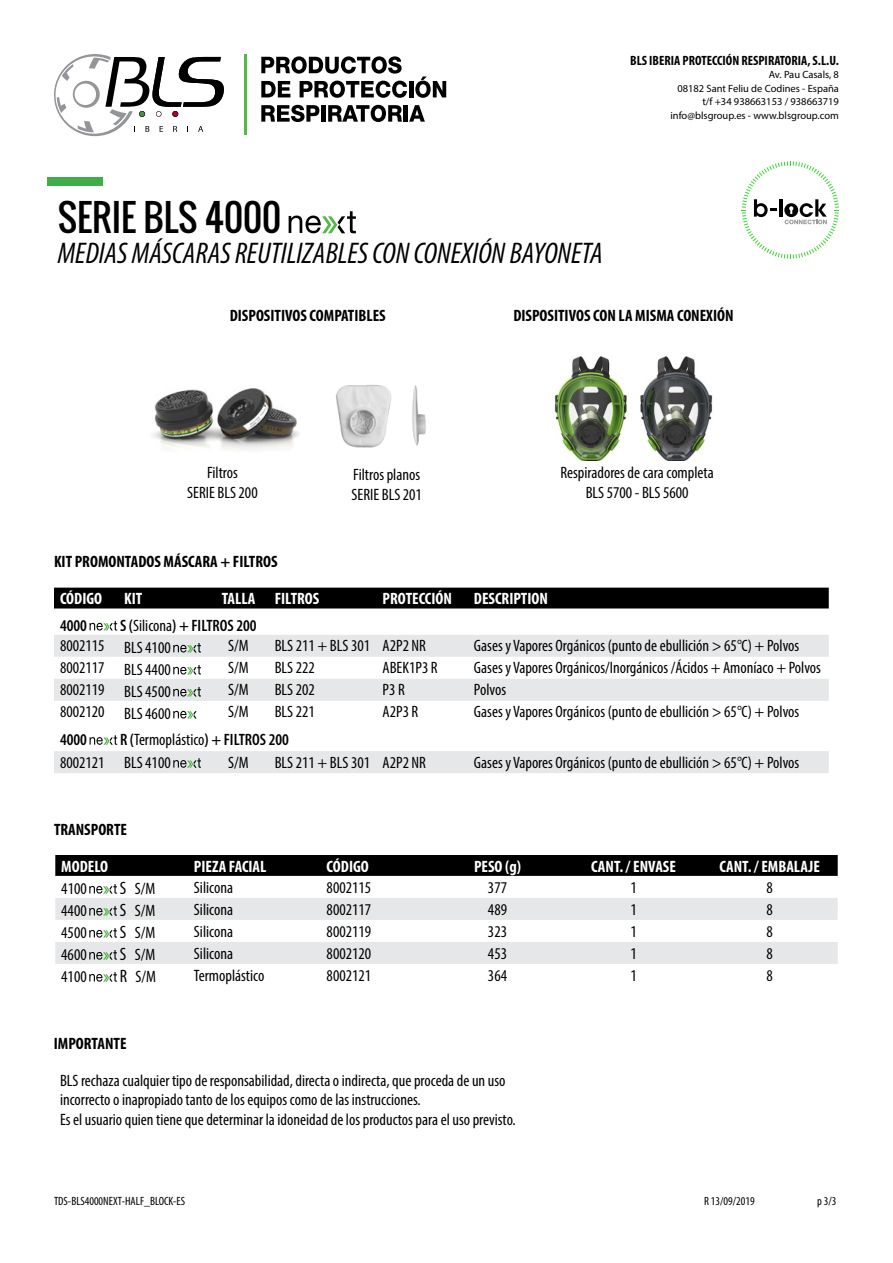
<style>
.page{position:relative;width:893px;height:1263px;background:#fff}
.page>*{position:absolute;margin:0;border:0;box-sizing:border-box;transform-origin:0 0}
.t1{font:36px "Oswald";color:#000}
.t2{font:italic condensed 30px "Myriad Pro";color:#000}
.t3{font:condensed 16.5px/19.8px "Myriad Pro";color:#000}
.t4{font:700 condensed 16.5px "Myriad Pro";color:#000}
.t5{font:700 condensed 16.5px "Myriad Pro";color:#fff}
.t6{font:600 condensed 16.5px "Myriad Pro";color:#000}
.t7{font:700 condensed 13.5px "Myriad Pro";color:#000}
.t8{font:condensed 12px "Myriad Pro";color:#000}
.t9{font:10.5px/13.5px "Myriad Pro";color:#000;text-align:right}
.s1{font-weight:600}
.s2{font-size:18px}
</style>
<div class="page">
<svg style="left:742px;top:161px;width:97px;height:98px"></svg>
<img style="left:153px;top:388px;width:146px;height:63px">
<img style="left:336px;top:385px;width:90px;height:63px">
<img style="left:554px;top:356px;width:159px;height:105px">
<div style="left:47px;top:177px;width:55px;height:9px;background:#41ad49"></div>
<svg style="left:289px;top:211px;width:67px;height:22px"></svg>
<svg style="left:54px;top:54px;width:170px;height:82px"></svg>
<hr style="left:244px;top:54px;width:2px;height:81px;background:#54b948">
<svg style="left:261px;top:56px;width:141px;height:18px"></svg>
<svg style="left:261px;top:81px;width:29px;height:16px"></svg>
<svg style="left:300px;top:81px;width:107px;height:17px"></svg>
<hr style="left:409px;top:81px;width:4px;height:16px;background:#000">
<svg style="left:415px;top:76px;width:31px;height:22px"></svg>
<svg style="left:261px;top:105px;width:58px;height:17px"></svg>
<hr style="left:321px;top:105px;width:4px;height:17px;background:#000">
<svg style="left:328px;top:105px;width:74px;height:17px"></svg>
<hr style="left:404px;top:105px;width:4px;height:17px;background:#000">
<svg style="left:409px;top:105px;width:16px;height:17px"></svg>
<div style="left:54px;top:588px;width:775px;height:20px;background:#000"></div>
<svg style="left:54px;top:635px;width:775px;height:138px"></svg>
<svg style="left:90px;top:621px;width:27px;height:9px"></svg>
<svg style="left:173px;top:643px;width:28px;height:9px"></svg>
<svg style="left:173px;top:665px;width:28px;height:9px"></svg>
<svg style="left:173px;top:687px;width:28px;height:9px"></svg>
<svg style="left:173px;top:711px;width:24px;height:7px"></svg>
<svg style="left:90px;top:735px;width:27px;height:10px"></svg>
<svg style="left:173px;top:758px;width:28px;height:10px"></svg>
<div style="left:55px;top:855px;width:783px;height:21px;background:#000"></div>
<svg style="left:55px;top:898px;width:783px;height:66px;fill:#e6e7e8"></svg>
<svg style="left:89px;top:884px;width:28px;height:10px"></svg>
<svg style="left:89px;top:906px;width:28px;height:10px"></svg>
<svg style="left:89px;top:928px;width:28px;height:10px"></svg>
<svg style="left:89px;top:950px;width:28px;height:10px"></svg>
<svg style="left:89px;top:972px;width:28px;height:10px"></svg>
<p class="t7" style="left:630px;top:52px;width:210px">BLS IBERIA PROTECCIÓN RESPIRATORIA, S.L.U.</p>
<p class="t9" style="left:670px;top:68px;width:170px">Av. Pau Casals, 8<br>08182 Sant Feliu de Codines - España t/f +34 938663153 / 938663719 info@blsgroup.es - www.blsgroup.com</p>
<h1 class="t1" style="left:58px;top:191px;width:225px">SERIE BLS 4000</h1>
<h2 class="t2" style="left:58px;top:235px;width:547px">MEDIAS MÁSCARAS REUTILIZABLES CON CONEXIÓN BAYONETA</h2>
<p class="t4" style="left:230px;top:305px;width:158px">DISPOSITIVOS COMPATIBLES</p>
<p class="t4" style="left:513px;top:305px;width:222px">DISPOSITIVOS CON LA MISMA CONEXIÓN</p>
<p class="t3" style="left:187px;top:462px;width:72px;text-align:center">Filtros<br>SERIE BLS 200</p>
<p class="t3" style="left:560px;top:462px;width:155px;text-align:center">Respiradores de cara completa<br>BLS 5700 - BLS 5600</p>
<p class="t3" style="left:352px;top:465px;width:72px">Filtros planos<br>SERIE BLS 201</p>
<p class="t4" style="left:54px;top:551px;width:225px">KIT PROMONTADOS MÁSCARA + FILTROS</p>
<p class="t5" style="left:60px;top:588px;width:44px">CÓDIGO</p>
<p class="t5" style="left:124px;top:588px;width:20px">KIT</p>
<p class="t5" style="left:222px;top:588px;width:99px">TALLA FILTROS</p>
<p class="t5" style="left:383px;top:588px;width:71px">PROTECCIÓN</p>
<p class="t5" style="left:474px;top:588px;width:76px">DESCRIPTION</p>
<p class="t6" style="left:60px;top:615px;width:28px">4000</p>
<p class="t3" style="left:60px;top:614px;width:198px;line-height:21.5px;text-indent:60px"><span class="s1">S (</span>Silicona<span class="s1">) + FILTROS 200<br></span>8002115 BLS 4100</p>
<p class="t3" style="left:228px;top:636px;width:22px">S/M</p>
<p class="t3" style="left:275px;top:636px;width:153px">BLS 211 + BLS 301 A2P2 NR</p>
<p class="t3" style="left:474px;top:636px;width:327px">Gases y Vapores Orgánicos (punto de ebullición &gt; 65°C) + Polvos</p>
<p class="t3" style="left:60px;top:658px;width:112px">8002117 BLS 4400</p>
<p class="t3" style="left:228px;top:658px;width:22px">S/M</p>
<p class="t3" style="left:275px;top:658px;width:42px">BLS 222</p>
<p class="t3" style="left:383px;top:658px;width:57px">ABEK1P3 R</p>
<p class="t3" style="left:474px;top:658px;width:349px">Gases y Vapores Orgánicos/Inorgánicos /Ácidos + Amoníaco + Polvos</p>
<p class="t3" style="left:60px;top:680px;width:112px">8002119 BLS 4500</p>
<p class="t3" style="left:228px;top:680px;width:22px">S/M</p>
<p class="t3" style="left:275px;top:680px;width:42px">BLS 202</p>
<p class="t3" style="left:383px;top:680px;width:24px">P3 R</p>
<p class="t3" style="left:474px;top:680px;width:34px">Polvos</p>
<p class="t3" style="left:60px;top:702px;width:112px">8002120 BLS 4600</p>
<p class="t3" style="left:228px;top:702px;width:22px">S/M</p>
<p class="t3" style="left:275px;top:702px;width:42px">BLS 221</p>
<p class="t3" style="left:383px;top:702px;width:37px">A2P3 R</p>
<p class="t3" style="left:474px;top:702px;width:327px">Gases y Vapores Orgánicos (punto de ebullición &gt; 65°C) + Polvos</p>
<p class="t6" style="left:60px;top:729px;width:28px">4000</p>
<p class="t3" style="left:60px;top:728px;width:230px;line-height:23px;text-indent:60px"><span class="s1">R (</span>Termoplástico<span class="s1">) + FILTROS 200<br></span>8002121 BLS 4100</p>
<p class="t3" style="left:228px;top:752px;width:22px">S/M</p>
<p class="t3" style="left:275px;top:752px;width:153px">BLS 211 + BLS 301 A2P2 NR</p>
<p class="t3" style="left:474px;top:752px;width:327px">Gases y Vapores Orgánicos (punto de ebullición &gt; 65°C) + Polvos</p>
<p class="t4" style="left:54px;top:819px;width:74px">TRANSPORTE</p>
<p class="t5" style="left:61px;top:856px;width:48px">MODELO</p>
<p class="t5" style="left:194px;top:856px;width:74px">PIEZA FACIAL</p>
<p class="t5" style="left:327px;top:856px;width:44px">CÓDIGO</p>
<p class="t5" style="left:474px;top:856px;width:48px">PESO (g)</p>
<p class="t5" style="left:591px;top:856px;width:86px">CANT. / ENVASE</p>
<p class="t5" style="left:719px;top:856px;width:102px">CANT. / EMBALAJE</p>
<p class="t3" style="left:61px;top:878px;width:27px">4100</p>
<p class="t3" style="left:120px;top:878px;width:37px"><span class="s2">S</span> S/M</p>
<p class="t3" style="left:194px;top:877px;width:41px">Silicona</p>
<p class="t3" style="left:327px;top:877px;width:46px">8002115</p>
<p class="t3" style="left:488px;top:877px;width:21px">377</p>
<p class="t3" style="left:630px;top:877px;width:8px">1</p>
<p class="t3" style="left:766px;top:877px;width:8px">8</p>
<p class="t3" style="left:61px;top:900px;width:27px">4400</p>
<p class="t3" style="left:120px;top:900px;width:37px"><span class="s2">S</span> S/M</p>
<p class="t3" style="left:194px;top:899px;width:41px">Silicona</p>
<p class="t3" style="left:327px;top:899px;width:46px">8002117</p>
<p class="t3" style="left:488px;top:899px;width:21px">489</p>
<p class="t3" style="left:630px;top:899px;width:8px">1</p>
<p class="t3" style="left:766px;top:899px;width:8px">8</p>
<p class="t3" style="left:61px;top:922px;width:27px">4500</p>
<p class="t3" style="left:120px;top:922px;width:37px"><span class="s2">S</span> S/M</p>
<p class="t3" style="left:194px;top:921px;width:41px">Silicona</p>
<p class="t3" style="left:327px;top:921px;width:46px">8002119</p>
<p class="t3" style="left:488px;top:921px;width:21px">323</p>
<p class="t3" style="left:630px;top:921px;width:8px">1</p>
<p class="t3" style="left:766px;top:921px;width:8px">8</p>
<p class="t3" style="left:61px;top:944px;width:27px">4600</p>
<p class="t3" style="left:120px;top:944px;width:37px"><span class="s2">S</span> S/M</p>
<p class="t3" style="left:194px;top:943px;width:41px">Silicona</p>
<p class="t3" style="left:327px;top:943px;width:46px">8002120</p>
<p class="t3" style="left:488px;top:943px;width:21px">453</p>
<p class="t3" style="left:630px;top:943px;width:8px">1</p>
<p class="t3" style="left:766px;top:943px;width:8px">8</p>
<p class="t3" style="left:61px;top:966px;width:27px">4100</p>
<p class="t3" style="left:120px;top:966px;width:38px"><span class="s2">R</span> S/M</p>
<p class="t3" style="left:194px;top:965px;width:72px">Termoplástico</p>
<p class="t3" style="left:327px;top:965px;width:46px">8002121</p>
<p class="t3" style="left:488px;top:965px;width:21px">364</p>
<p class="t3" style="left:630px;top:965px;width:8px">1</p>
<p class="t3" style="left:766px;top:965px;width:8px">8</p>
<p class="t4" style="left:54px;top:1033px;width:74px">IMPORTANTE</p>
<p class="t3" style="left:60px;top:1070px;width:457px">BLS rechaza cualquier tipo de responsabilidad, directa o indirecta, que proceda de un uso incorrecto o inapropiado tanto de los equipos como de las instrucciones.<br>Es el usuario quien tiene que determinar la idoneidad de los productos para el uso previsto.</p>
<p class="t8" style="left:54px;top:1194px;width:133px">TDS-BLS4000NEXT-HALF_BLOCK-ES</p>
<p class="t8" style="left:704px;top:1194px;width:52px">R 13/09/2019</p>
<p class="t8" style="left:817px;top:1194px;width:21px">p 3/3</p>
</div>
